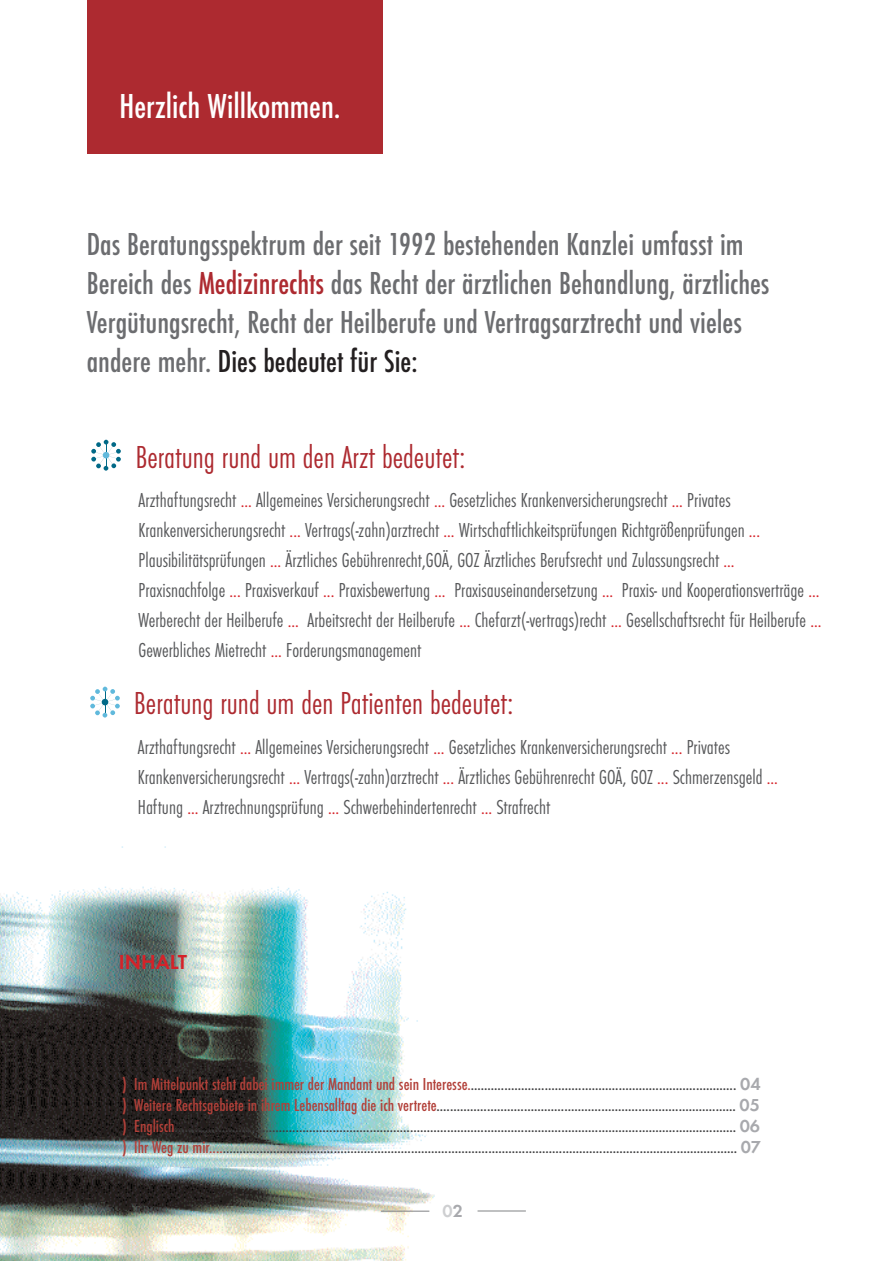
<style>
.page{position:relative;width:893px;height:1263px;background:#fff}
.page>*{position:absolute;margin:0;border:0;box-sizing:border-box;transform-origin:0 0}
.t1{font:36px "Function Cond";color:#fff}
.t2{font:33px/39px "Function Cond";color:#6c6d70}
.t3{font:300 33px "Function Cond LH";color:#ad2a30}
.t4{font:300 21px/30px "Function Cond LH";color:#57585a}
.t5{font:700 21px "Function";color:#d52229}
.t6{font:18px/21px "Function Cond";color:#3e3e3f;text-align:justify}
.t7{font:700 18px "Function";color:#cecfd1}
.s1{color:#ad2a30}
.s2{color:#231f20}
.s3{color:#d52229}
.s4{color:#b24039}
.s5{font-family:"Function";font-weight:700;color:#a8a9ad}
.s6{color:#a8a9ad}
</style>
<div class="page">
<img style="left:0;top:846px;width:526px;height:415px">
<div style="left:88px;top:0;width:295px;height:154px;background:#ad2a30"></div>
<svg style="left:91px;top:440px;width:30px;height:31px"></svg>
<svg style="left:90px;top:687px;width:30px;height:30px"></svg>
<hr style="left:478px;top:1211px;width:48px;height:1px;background:#808285">
<hr style="left:381px;top:1211px;width:48px;height:1px;background:#808285">
<h1 class="t1" style="left:120px;top:85px;width:223px">Herzlich Willkommen.</h1>
<p class="t2" style="left:87px;top:224px;width:684px">Das Beratungsspektrum der seit 1992 bestehenden Kanzlei umfasst im Bereich des <span class="s1">Medizinrechts</span> das Recht der ärztlichen Behandlung, ärztliches Vergütungsrecht, Recht der Heilberufe und Vertragsarztrecht und vieles andere mehr. <span class="s2">Dies bedeutet für Sie:</span></p>
<h2 class="t3" style="left:136px;top:438px;width:331px">Beratung rund um den Arzt bedeutet:</h2>
<p class="t4" style="left:139px;top:484px;width:685px">Arzthaftungsrecht <span class="s3">...</span> Allgemeines Versicherungsrecht <span class="s3">...</span> Gesetzliches Krankenversicherungsrecht <span class="s3">...</span> Privates Krankenversicherungsrecht <span class="s3">...</span> Vertrags(-zahn)arztrecht <span class="s3">...</span> Wirtschaftlichkeitsprüfungen Richtgrößenprüfungen <span class="s3">...<br></span>Plausibilitätsprüfungen <span class="s3">...</span> Ärztliches Gebührenrecht,GOÄ, GOZ Ärztliches Berufsrecht und Zulassungsrecht <span class="s3">...<br></span>Praxisnachfolge <span class="s3">...</span> Praxisverkauf <span class="s3">...</span> Praxisbewertung <span class="s3">...</span> Praxisauseinandersetzung <span class="s3">...</span> Praxis- und Kooperationsverträge <span class="s3">...<br></span>Werberecht der Heilberufe <span class="s3">...</span> Arbeitsrecht der Heilberufe <span class="s3">...</span> Chefarzt(-vertrags)recht <span class="s3">...</span> Gesellschaftsrecht für Heilberufe <span class="s3">...<br></span>Gewerbliches Mietrecht <span class="s3">...</span> Forderungsmanagement</p>
<h2 class="t3" style="left:134px;top:683px;width:381px">Beratung rund um den Patienten bedeutet:</h2>
<p class="t4" style="left:138px;top:731px;width:641px">Arzthaftungsrecht <span class="s3">...</span> Allgemeines Versicherungsrecht <span class="s3">...</span> Gesetzliches Krankenversicherungsrecht <span class="s3">...</span> Privates<br>Krankenversicherungsrecht <span class="s3">...</span> Vertrags(-zahn)arztrecht <span class="s3">...</span> Ärztliches Gebührenrecht GOÄ, GOZ <span class="s3">...</span> Schmerzensgeld <span class="s3">...<br></span>Haftung <span class="s3">...</span> Arztrechnungsprüfung <span class="s3">...</span> Schwerbehindertenrecht <span class="s3">...</span> Strafrecht</p>
<p class="t5" style="left:119px;top:949px;width:70px">INHALT</p>
<p class="t6" style="left:122px;top:1073px;width:640px"><span class="s4">) Im Mittelpunkt steht dabei immer der Mandant und sein Interesse.</span>............................................................................... <span class="s5">04 </span><span class="s4">) Weitere Rechtsgebiete in ihrem Lebensalltag die ich vertrete</span>......................................................................................... <span class="s5">05 </span><span class="s4">) Englisch</span>....................................................................................................................................................................... <span class="s5">06 </span><span class="s4">) Ihr Weg zu mir....</span>......................................................................................................................................................... <span class="s5">07</span></p>
<p class="t7" style="left:443px;top:1200px;width:22px">0<span class="s6">2</span></p>
</div>
